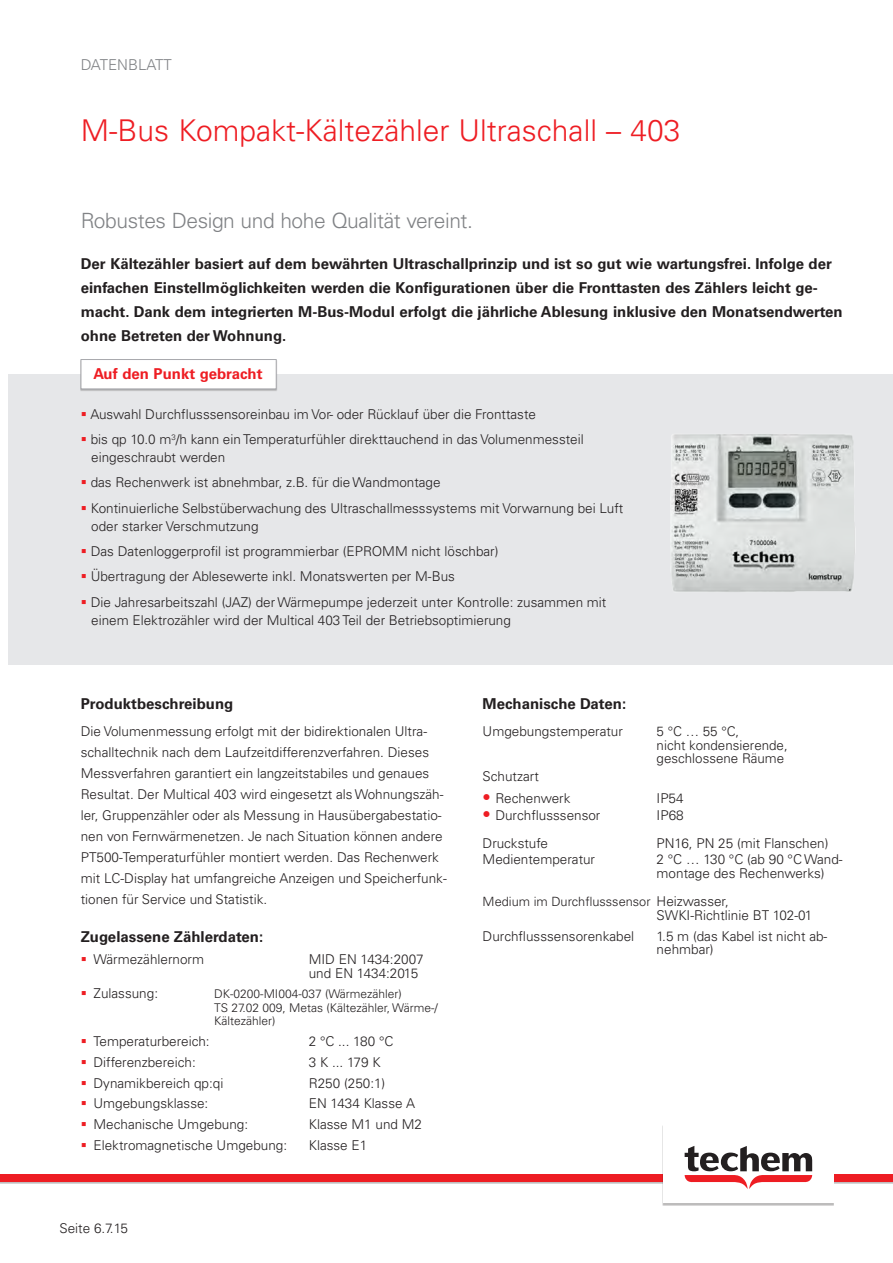
<style>
.page{position:relative;width:893px;height:1263px;background:#fff}
.page>*{position:absolute;margin:0;border:0;box-sizing:border-box;transform-origin:0 0}
.t1{font:300 30px "Univers LT Pro 45";color:#ee1d23}
.t2{font:300 21px "Univers LT Pro 45";letter-spacing:-.02em;color:#808285}
.t3{font:700 15px/24px "Univers LT Std";color:#231f20}
.t4{font:700 15px "Univers LT Pro 65";color:#231f20}
.t5{font:700 15px "Univers LT Pro 65";color:#ee1d23}
.t6{font:300 15px "Univers LT Pro 45";color:#808285}
.t7{font:300 13.5px/21px "Univers LT Pro 45";color:#231f20}
.t8{font:300 13.35px "Univers LT Pro 45";color:#231f20}
.t9{font:300 12.75px "Univers LT Pro 45";color:#231f20}
.t10{font:300 12px/13.5px "Univers LT Pro 45";color:#231f20}
.s1{color:#ee1d23}
.s2{font-size:16.5px;color:#ee1d23}
.s3{font-size:13.5px}
</style>
<div class="page">
<div style="left:0;top:1175px;width:893px;height:9px;background:#bfbdbe"></div>
<div style="left:0;top:1175px;width:893px;height:7px;background:#ee1d23"></div>
<div style="left:662px;top:1125px;width:172px;height:80px;background:#bdbcbc"></div>
<div style="left:663px;top:1124px;width:170px;height:79px;background:#fff"></div>
<svg style="left:685px;top:1146px;width:127px;height:43px"></svg>
<div style="left:9px;top:374px;width:884px;height:290px;background:#e6e7e9"></div>
<div style="left:80px;top:360px;width:197px;height:31px;background:#a9aaad"></div>
<div style="left:81px;top:359px;width:195px;height:30px;background:#fff;border:1px solid #a8a9ad"></div>
<img style="left:671px;top:434px;width:184px;height:158px">
<p class="t6" style="left:81px;top:56px;width:93px">DATENBLATT</p>
<p class="t1" style="left:81px;top:112px;width:601px">M-Bus Kompakt-Kältezähler Ultraschall – 403</p>
<p class="t2" style="left:81px;top:208px;width:394px">Robustes Design und hohe Qualität vereint.</p>
<p class="t3" style="left:81px;top:252px;width:763px">Der Kältezähler basiert auf dem bewährten Ultraschallprinzip und ist so gut wie wartungsfrei. Infolge der einfachen Einstellmöglichkeiten werden die Konfigurationen über die Fronttasten des Zählers leicht ge&shy;macht. Dank dem integrierten M-Bus-Modul erfolgt die jährliche Ablesung inklusive den Monatsendwerten ohne Betreten der Wohnung.</p>
<p class="t5" style="left:94px;top:365px;width:171px">Auf den Punkt gebracht</p>
<p class="t7" style="left:81px;top:404px;width:457px"><span class="s1">▪</span> Auswahl Durchflusssensoreinbau im Vor- oder Rücklauf über die Fronttaste</p>
<p class="t7" style="left:81px;top:429px;width:504px"><span class="s1">▪</span> bis qp 10.0 m<sup>3</sup>/h kann ein Temperaturfühler direkttauchend in das Volumenmessteil</p>
<p class="t7" style="left:91px;top:447px;width:136px">eingeschraubt werden</p>
<p class="t7" style="left:81px;top:472px;width:361px"><span class="s1">▪</span> das Rechenwerk ist abnehmbar, z.B. für die Wandmontage</p>
<p class="t7" style="left:81px;top:497px;width:544px"><span class="s1">▪</span> Kontinuierliche Selbstüberwachung des Ultraschallmesssystems mit Vorwarnung bei Luft</p>
<p class="t7" style="left:91px;top:515px;width:169px">oder starker Verschmutzung</p>
<p class="t7" style="left:81px;top:541px;width:419px"><span class="s1">▪</span> Das Datenloggerprofil ist programmierbar (EPROMM nicht löschbar)</p>
<p class="t7" style="left:81px;top:566px;width:376px"><span class="s1">▪</span> Übertragung der Ablesewerte inkl. Monatswerten per M-Bus</p>
<p class="t7" style="left:81px;top:591px;width:527px"><span class="s1">▪</span> Die Jahresarbeitszahl (JAZ) der Wärmepumpe jederzeit unter Kontrolle: zusammen mit</p>
<p class="t7" style="left:91px;top:609px;width:421px">einem Elektrozähler wird der Multical 403 Teil der Betriebsoptimierung</p>
<p class="t4" style="left:81px;top:695px;width:154px">Produktbeschreibung</p>
<p class="t7" style="left:81px;top:721px;width:367px">Die Volumenmessung erfolgt mit der bidirektionalen Ultra&shy;schalltechnik nach dem Laufzeitdifferenzverfahren. Dieses Messverfahren garantiert ein langzeitstabiles und genaues Resultat. Der Multical 403 wird eingesetzt als Wohnungszäh&shy;ler, Gruppenzähler oder als Messung in Hausübergabestatio&shy;nen von Fernwärmenetzen. Je nach Situation können andere PT500-Temperaturfühler montiert werden. Das Rechenwerk mit LC-Display hat umfangreiche Anzeigen und Speicherfunk&shy;tionen für Service und Statistik.</p>
<p class="t4" style="left:81px;top:927px;width:184px">Zugelassene Zählerdaten:</p>
<p class="t7" style="left:81px;top:949px;width:125px"><span class="s1">▪</span> Wärmezählernorm</p>
<p class="t7" style="left:309px;top:952px;width:116px;line-height:13.5px">MID EN 1434:2007 und EN 1434:2015</p>
<p class="t7" style="left:81px;top:983px;width:79px"><span class="s1">▪</span> Zulassung:</p>
<p class="t10" style="left:214px;top:987px;width:189px">DK-0200-MI004-037 (Wärmezähler)</p>
<p class="t10" style="left:214px;top:1001px;width:225px">TS 27.02 009, Metas (Kältezähler, Wärme-/<br>Kältezähler)</p>
<p class="t7" style="left:81px;top:1031px;width:130px"><span class="s1">▪</span> Temperaturbereich:</p>
<p class="t7" style="left:309px;top:1031px;width:86px">2 °C ... 180 °C</p>
<p class="t7" style="left:81px;top:1051px;width:116px"><span class="s1">▪</span> Differenzbereich:</p>
<p class="t7" style="left:309px;top:1051px;width:73px">3 K ... 179 K</p>
<p class="t7" style="left:81px;top:1072px;width:144px"><span class="s1">▪</span> Dynamikbereich qp:qi</p>
<p class="t7" style="left:309px;top:1072px;width:78px">R250 (250:1)</p>
<p class="t7" style="left:81px;top:1093px;width:129px"><span class="s1">▪</span> Umgebungsklasse:</p>
<p class="t7" style="left:309px;top:1093px;width:108px">EN 1434 Klasse A</p>
<p class="t7" style="left:81px;top:1114px;width:169px"><span class="s1">▪</span> Mechanische Umgebung:</p>
<p class="t7" style="left:309px;top:1114px;width:115px">Klasse M1 und M2</p>
<p class="t7" style="left:81px;top:1134px;width:208px"><span class="s1">▪</span> Elektromagnetische Umgebung:</p>
<p class="t7" style="left:309px;top:1134px;width:60px">Klasse E1</p>
<p class="t7" style="left:60px;top:1218px;width:70px">Seite 6.7.15</p>
<p class="t4" style="left:483px;top:695px;width:145px">Mechanische Daten:</p>
<p class="t7" style="left:483px;top:721px;width:142px">Umgebungstemperatur</p>
<p class="t8" style="left:657px;top:723px;width:84px">5 °C … 55 °C,</p>
<p class="t8" style="left:657px;top:737px;width:133px">nicht kondensierende,</p>
<p class="t8" style="left:657px;top:750px;width:129px">geschlossene Räume</p>
<p class="t7" style="left:483px;top:765px;width:58px">Schutzart</p>
<p class="t7" style="left:483px;top:788px;width:89px"><span class="s2">•</span> Rechenwerk</p>
<p class="t7" style="left:657px;top:788px;width:29px">IP54</p>
<p class="t7" style="left:483px;top:804px;width:119px"><span class="s2">•</span> Durchflusssensor</p>
<p class="t7" style="left:657px;top:804px;width:29px">IP68</p>
<p class="t7" style="left:483px;top:832px;width:67px">Druckstufe</p>
<p class="t7" style="left:657px;top:832px;width:173px">PN16, PN 25 (mit Flanschen)</p>
<p class="t7" style="left:483px;top:849px;width:114px">Medientemperatur</p>
<p class="t7" style="left:657px;top:853px;width:188px;line-height:13.5px">2 °C … 130 °C (ab 90 °C Wand&shy;montage des Rechenwerks)</p>
<p class="t9" style="left:483px;top:894px;width:248px">Medium im Durchflusssensor <span class="s3">Heizwasser,</span></p>
<p class="t7" style="left:657px;top:904px;width:157px">SWKI-Richtlinie BT 102-01</p>
<p class="t7" style="left:483px;top:925px;width:153px">Durchflusssensorenkabel</p>
<p class="t7" style="left:657px;top:929px;width:172px;line-height:13.5px">1.5 m (das Kabel ist nicht ab&shy;nehmbar)</p>
</div>
